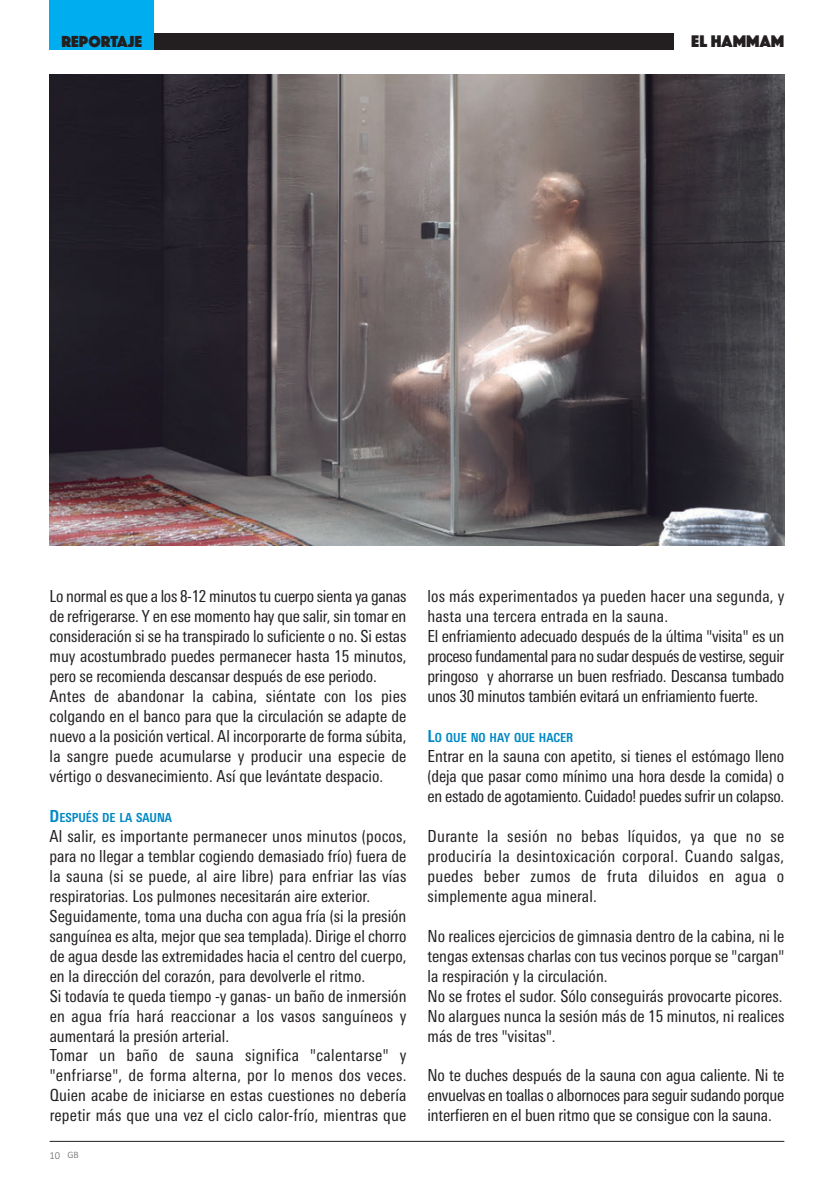
<style>
.page{position:relative;width:834px;height:1191px;background:#fff}
.page>*{position:absolute;margin:0;border:0;box-sizing:border-box;transform-origin:0 0}
.t1{font:17.5px "Phosphate Solid";letter-spacing:.005em;color:#231f20}
.t2{font:condensed 16.62px/19.9px "Linotype Univers";color:#231f20}
.t3{font:16.62px "Phosphate Solid";letter-spacing:.005em;color:#231f20}
.t4{font:700 condensed 12.42px "Linotype Univers";color:#0088c5}
.t5{font:300 10.5px "Calibri";color:rgb(35 31 32/.7)}
.s1{font-size:16.62px}
.s2{font-size:9.8px}
</style>
<div class="page">
<hr style="left:50px;top:1141px;width:734px;height:1px;background:#231f20">
<img style="left:50px;top:74px;width:734px;height:471px">
<div style="left:50px;top:0;width:104px;height:50px;background:#00aeef"></div>
<div style="left:154px;top:33px;width:519px;height:17px;background:#231f20"></div>
<p class="t3" style="left:61px;top:29px;width:82px">REPORTAJE</p>
<p class="t1" style="left:691px;top:29px;width:95px">EL HAMMAM</p>
<p class="t2" style="left:50px;top:588px;width:358px">Lo normal es que a los 8-12 minutos tu cuerpo sienta ya ganas de refrigerarse. Y en ese momento hay que salir, sin tomar en consideración si se ha transpirado lo suficiente o no. Si estas muy acostumbrado puedes permanecer hasta 15 minutos, pero se recomienda descansar después de ese periodo.<br>Antes de abandonar la cabina, siéntate con los pies colgando en el banco para que la circulación se adapte de nuevo a la posición vertical. Al incorporarte de forma súbita, la sangre puede acumularse y producir una especie de vértigo o desvanecimiento. Así que levántate despacio.</p>
<p class="t4" style="left:50px;top:813px;width:124px"><span class="s1">D</span>ESPUÉS DE LA SAUNA</p>
<p class="t2" style="left:50px;top:827px;width:358px">Al salir, es importante permanecer unos minutos (pocos, para no llegar a temblar cogiendo demasiado frío) fuera de la sauna (si se puede, al aire libre) para enfriar las vías respiratorias. Los pulmones necesitarán aire exterior.<br>Seguidamente, toma una ducha con agua fría (si la presión sanguínea es alta, mejor que sea templada). Dirige el chorro de agua desde las extremidades hacia el centro del cuerpo, en la dirección del corazón, para devolverle el ritmo.<br>Si todavía te queda tiempo -y ganas- un baño de inmersión en agua fría hará reaccionar a los vasos sanguíneos y aumentará la presión arterial.<br>Tomar un baño de sauna significa "calentarse" y "enfriarse", de forma alterna, por lo menos dos veces.<br>Quien acabe de iniciarse en estas cuestiones no debería repetir más que una vez el ciclo calor-frío, mientras que</p>
<p class="t5" style="left:50px;top:1148px;width:31px">10 <span class="s2">GB</span></p>
<p class="t2" style="left:427px;top:588px;width:358px">los más experimentados ya pueden hacer una segunda, y hasta una tercera entrada en la sauna.<br>El enfriamiento adecuado después de la última "visita" es un proceso fundamental para no sudar después de vestirse, seguir pringoso y ahorrarse un buen resfriado. Descansa tumbado unos 30 minutos también evitará un enfriamiento fuerte.</p>
<p class="t4" style="left:427px;top:733px;width:147px"><span class="s1">L</span>O QUE NO HAY QUE HACER</p>
<p class="t2" style="left:427px;top:748px;width:358px;text-align:justify">Entrar en la sauna con apetito, si tienes el estómago lleno (deja que pasar como mínimo una hora desde la comida) o en estado de agotamiento. Cuidado! puedes sufrir un colapso.</p>
<p class="t2" style="left:427px;top:827px;width:358px;text-align:justify">Durante la sesión no bebas líquidos, ya que no se produciría la desintoxicación corporal. Cuando salgas, puedes beber zumos de fruta diluidos en agua o simplemente agua mineral.</p>
<p class="t2" style="left:427px;top:927px;width:358px">No realices ejercicios de gimnasia dentro de la cabina, ni le tengas extensas charlas con tus vecinos porque se "cargan" la respiración y la circulación.<br>No se frotes el sudor. Sólo conseguirás provocarte picores.<br>No alargues nunca la sesión más de 15 minutos, ni realices más de tres "visitas".</p>
<p class="t2" style="left:427px;top:1067px;width:358px;text-align:justify">No te duches después de la sauna con agua caliente. Ni te envuelvas en toallas o albornoces para seguir sudando porque interfieren en el buen ritmo que se consigue con la sauna.</p>
</div>
